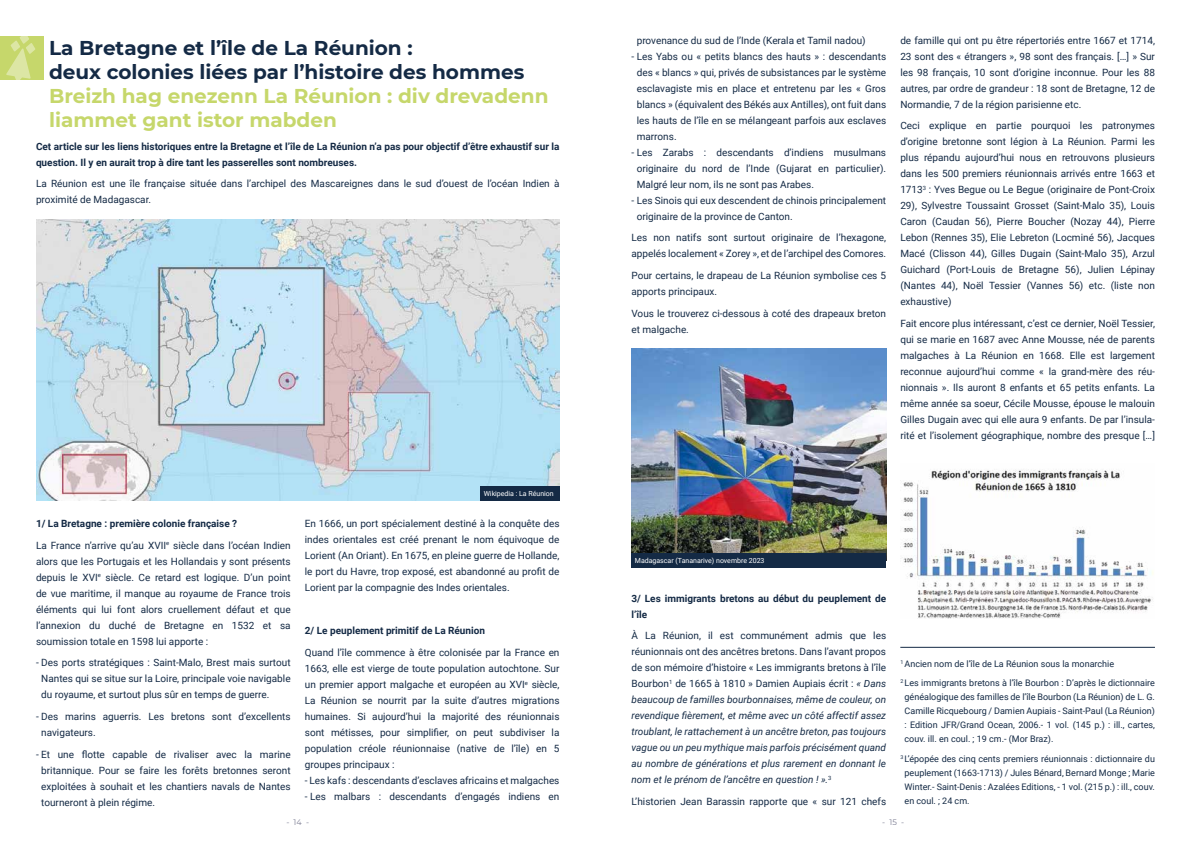
<style>
.page{position:relative;width:1191px;height:842px;background:#fff}
.page>*{position:absolute;margin:0;border:0;box-sizing:border-box;transform-origin:0 0}
.t1{font:700 20px/24px "Montserrat";color:#142a45}
.t2{font:700 20px/24px "Montserrat";color:#c6d76b}
.t3{font:10px/16px "Roboto";color:#142a45;text-align:justify}
.t4{font:italic 10px/16px "Roboto";color:#142a45;text-align:justify}
.t5{font:700 10px/16px "Roboto";color:#142a45}
.t6{font:9px/14px "Roboto";color:#142a45;text-align:justify}
.t7{font:8px "Montserrat";color:#7a7b91}
.t8{font:7px "Roboto";color:#fff}
.s1{font-weight:700}
.s2{font-style:normal}
</style>
<div class="page">
<div style="left:0;top:36px;width:43px;height:43px;background:#c6d76b"></div>
<svg style="left:6px;top:36px;width:29px;height:44px"></svg>
<img style="left:36px;top:219px;width:523px;height:281px">
<img style="left:631px;top:348px;width:255px;height:205px">
<img style="left:900px;top:469px;width:254px;height:149px">
<hr style="left:900px;top:647px;width:255px;height:1px;background:#142a45">
<div style="left:480px;top:486px;width:79px;height:14px;background:#142a45"></div>
<div style="left:631px;top:553px;width:255px;height:15px;background:#142a45"></div>
<h1 class="t1" style="left:49px;top:35px;width:477px">La Bretagne et l’île de La Réunion :<br>deux colonies liées par l’histoire des hommes</h1>
<h1 class="t2" style="left:49px;top:83px;width:501px">Breizh hag enezenn La Réunion : div drevadenn liammet gant istor mabden</h1>
<p class="t5" style="left:36px;top:138px;width:525px">Cet article sur les liens historiques entre la Bretagne et l’île de La Réunion n’a pas pour objectif d’être exhaustif sur la question. Il y en aurait trop à dire tant les passerelles sont nombreuses.</p>
<p class="t3" style="left:36px;top:175px;width:525px">La Réunion est une île française située dans l’archipel des Mascareignes dans le sud d’ouest de l’océan Indien à proximité de Madagascar.</p>
<p class="t3" style="left:36px;top:512px;width:256px;line-height:21.7px"><span class="s1">1/ La Bretagne : première colonie française ?<br></span>La France n’arrive qu’au XVII<sup>e</sup> siècle dans l’océan Indien</p>
<p class="t3" style="left:36px;top:553px;width:256px">alors que les Portugais et les Hollandais y sont présents depuis le XVI<sup>e</sup> siècle. Ce retard est logique. D’un point de vue maritime, il manque au royaume de France trois éléments qui lui font alors cruellement défaut et que l’annexion du duché de Bretagne en 1532 et sa soumission totale en 1598 lui apporte :</p>
<p class="t3" style="left:41px;top:654px;width:251px;text-indent:-5px">- Des ports stratégiques : Saint-Malo, Brest mais surtout Nantes qui se situe sur la Loire, principale voie navigable du royaume, et surtout plus sûr en temps de guerre.</p>
<p class="t3" style="left:41px;top:708px;width:251px;text-indent:-5px">- Des marins aguerris. Les bretons sont d’excellents navigateurs.</p>
<p class="t3" style="left:41px;top:746px;width:251px;text-indent:-5px">- Et une flotte capable de rivaliser avec la marine britannique. Pour se faire les forêts bretonnes seront exploitées à souhait et les chantiers navals de Nantes tourneront à plein régime.</p>
<p class="t8" style="left:484px;top:488px;width:72px">Wikipedia : La Réunion</p>
<p class="t3" style="left:305px;top:515px;width:256px">En 1666, un port spécialement destiné à la conquête des indes orientales est créé prenant le nom équivoque de Lorient (An Oriant). En 1675, en pleine guerre de Hollande, le port du Havre, trop exposé, est abandonné au profit de Lorient par la compagnie des Indes orientales.</p>
<p class="t5" style="left:305px;top:622px;width:182px">2/ Le peuplement primitif de La Réunion</p>
<p class="t3" style="left:305px;top:644px;width:256px">Quand l’île commence à être colonisée par la France en 1663, elle est vierge de toute population autochtone. Sur un premier apport malgache et européen au XVI<sup>e</sup> siècle, La Réunion se nourrit par la suite d’autres migrations humaines. Si aujourd’hui la majorité des réunionnais sont métisses, pour simplifier, on peut subdiviser la population créole réunionnaise (native de l’île) en 5 groupes principaux :</p>
<p class="t3" style="left:305px;top:772px;width:256px">- Les kafs : descendants d’esclaves africains et malgaches</p>
<p class="t3" style="left:305px;top:788px;width:256px">- Les malbars : descendants d’engagés indiens en</p>
<p class="t3" style="left:637px;top:32px;width:230px">provenance du sud de l’Inde (Kerala et Tamil nadou)</p>
<p class="t3" style="left:637px;top:48px;width:251px;text-indent:-5px">- Les Yabs ou « petits blancs des hauts » : descendants des « blancs » qui, privés de subsistances par le système esclavagiste mis en place et entretenu par les « Gros blancs » (équivalent des Békés aux Antilles), ont fuit dans les hauts de l’île en se mélangeant parfois aux esclaves marrons.</p>
<p class="t3" style="left:637px;top:144px;width:251px;text-indent:-5px">- Les Zarabs : descendants d’indiens musulmans originaire du nord de l’Inde (Gujarat en particulier).<br>Malgré leur nom, ils ne sont pas Arabes.</p>
<p class="t3" style="left:637px;top:192px;width:251px;text-indent:-5px">- Les Sinois qui eux descendent de chinois principalement originaire de la province de Canton.</p>
<p class="t3" style="left:631px;top:229px;width:256px">Les non natifs sont surtout originaire de l’hexagone, appelés localement « Zorey », et de l’archipel des Comores.</p>
<p class="t3" style="left:631px;top:267px;width:256px">Pour certains, le drapeau de La Réunion symbolise ces 5 apports principaux.</p>
<p class="t3" style="left:631px;top:305px;width:256px">Vous le trouverez ci-dessous à coté des drapeaux breton et malgache.</p>
<p class="t3" style="left:900px;top:32px;width:256px">de famille qui ont pu être répertoriés entre 1667 et 1714, 23 sont des « étrangers », 98 sont des français. […] » Sur les 98 français, 10 sont d’origine inconnue. Pour les 88 autres, par ordre de grandeur : 18 sont de Bretagne, 12 de Normandie, 7 de la région parisienne etc.</p>
<p class="t3" style="left:900px;top:117px;width:256px">Ceci explique en partie pourquoi les patronymes d’origine bretonne sont légion à La Réunion. Parmi les plus répandu aujourd’hui nous en retrouvons plusieurs dans les 500 premiers réunionnais arrivés entre 1663 et 1713<sup>3</sup> : Yves Begue ou Le Begue (originaire de Pont-Croix 29), Sylvestre Toussaint Grosset (Saint-Malo 35), Louis Caron (Caudan 56), Pierre Boucher (Nozay 44), Pierre Lebon (Rennes 35), Elie Lebreton (Locminé 56), Jacques Macé (Clisson 44), Gilles Dugain (Saint-Malo 35), Arzul Guichard (Port-Louis de Bretagne 56), Julien Lépinay (Nantes 44), Noël Tessier (Vannes 56) etc. (liste non exhaustive)</p>
<p class="t3" style="left:900px;top:315px;width:256px">Fait encore plus intéressant, c’est ce dernier, Noël Tessier, qui se marie en 1687 avec Anne Mousse, née de parents malgaches à La Réunion en 1668. Elle est largement reconnue aujourd’hui comme « la grand-mère des réu&shy;nionnais ». Ils auront 8 enfants et 65 petits enfants. La même année sa soeur, Cécile Mousse, épouse le malouin Gilles Dugain avec qui elle aura 9 enfants. De par l’insula&shy;rité et l’isolement géographique, nombre des presque […]</p>
<p class="t8" style="left:635px;top:556px;width:131px">Madagascar (Tananarive) novembre 2023</p>
<p class="t5" style="left:631px;top:590px;width:256px">3/ Les immigrants bretons au début du peuplement de l’île</p>
<p class="t4" style="left:631px;top:627px;width:256px"><span class="s2">À La Réunion, il est communément admis que les réunionnais ont des ancêtres bretons. Dans l’avant propos de son mémoire d’histoire « Les immigrants bretons à l’île Bourbon</span><sup>1</sup> <span class="s2">de 1665 à 1810 » Damien Aupiais écrit :</span> « Dans beaucoup de familles bourbonnaises, même de couleur, on revendique fièrement, et même avec un côté affectif assez troublant, le rattachement à un ancêtre breton, pas toujours vague ou un peu mythique mais parfois précisément quand au nombre de générations et plus rarement en donnant le nom et le prénom de l’ancêtre en question ! ».<sup>3</sup></p>
<p class="t3" style="left:631px;top:793px;width:256px">L’historien Jean Barassin rapporte que « sur 121 chefs</p>
<p class="t6" style="left:900px;top:653px;width:256px;line-height:19.7px"><sup>1</sup> Ancien nom de l’île de La Réunion sous la monarchie<br><sup>2</sup> Les immigrants bretons à l’île Bourbon : D’après le dictionnaire</p>
<p class="t6" style="left:904px;top:690px;width:252px">généalogique des familles de l’île Bourbon (La Réunion) de L. G.<br>Camille Ricquebourg / Damien Aupiais - Saint-Paul (La Réunion) : Edition JFR/Grand Ocean, 2006.- 1 vol. (145 p.) : ill., cartes, couv. ill. en coul. ; 19 cm.- (Mor Braz).</p>
<p class="t6" style="left:904px;top:751px;width:252px;text-indent:-4px"><sup>3</sup> L’épopée des cinq cents premiers réunionnais : dictionnaire du peuplement (1663-1713) / Jules Bénard, Bernard Monge ; Marie Winter.- Saint-Denis : Azalées Editions, - 1 vol. (215 p.) : ill., couv. en coul. ; 24 cm.</p>
<p class="t7" style="left:286px;top:816px;width:24px">- 14 -</p>
<p class="t7" style="left:882px;top:816px;width:23px">- 15 -</p>
</div>
